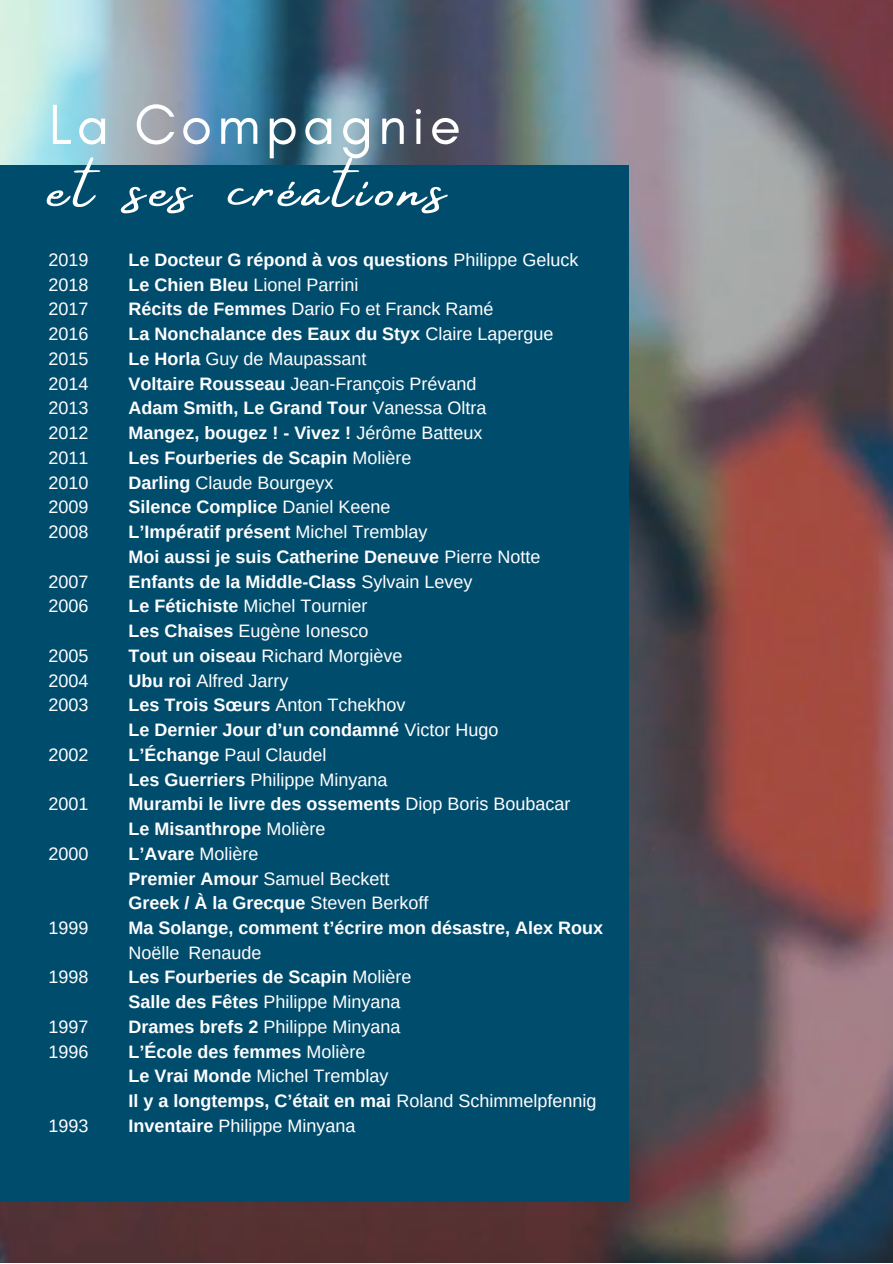
<style>
.page{position:relative;width:893px;height:1264px;background:#fff}
.page>*{position:absolute;margin:0;border:0;box-sizing:border-box;transform-origin:0 0}
.t1{font:69.75px "Amsterdam Four";letter-spacing:.08em;color:#fff}
.t2{font:57.45px "Glacial Indifference";letter-spacing:.08em;color:#fff}
.t3{font:700 18px "Arimo";color:#fff}
.t4{font:18px "Arimo";color:#fff}
.s1{font-weight:400}
.s2{font-weight:700}
</style>
<div class="page">
<img style="left:0;top:0;width:892px;height:1262px">
<div style="left:0;top:165px;width:628px;height:1036px;background:#004c6d"></div>
<p class="t2" style="left:49px;top:89px;width:414px">La Compagnie</p>
<p class="t1" style="left:49px;top:149px;width:399px">et ses créations</p>
<p class="t4" style="left:49px;top:250px;width:41px">2019</p>
<p class="t3" style="left:128px;top:250px;width:451px">Le Docteur G répond à vos questions <span class="s1">Philippe Geluck</span></p>
<p class="t4" style="left:49px;top:274px;width:41px">2018</p>
<p class="t4" style="left:128px;top:274px;width:231px"><span class="s2">Le Chien Bleu</span> Lionel Parrini</p>
<p class="t4" style="left:49px;top:299px;width:41px">2017</p>
<p class="t4" style="left:128px;top:299px;width:366px"><span class="s2">Récits de Femmes</span> Dario Fo et Franck Ramé</p>
<p class="t4" style="left:49px;top:324px;width:41px">2016</p>
<p class="t3" style="left:128px;top:324px;width:426px">La Nonchalance des Eaux du Styx <span class="s1">Claire Lapergue</span></p>
<p class="t4" style="left:49px;top:349px;width:41px">2015</p>
<p class="t4" style="left:128px;top:349px;width:239px"><span class="s2">Le Horla</span> Guy de Maupassant</p>
<p class="t4" style="left:49px;top:373px;width:41px">2014</p>
<p class="t4" style="left:128px;top:373px;width:349px"><span class="s2">Voltaire Rousseau</span> Jean-François Prévand</p>
<p class="t4" style="left:49px;top:398px;width:41px">2013</p>
<p class="t3" style="left:128px;top:398px;width:359px">Adam Smith, Le Grand Tour <span class="s1">Vanessa Oltra</span></p>
<p class="t4" style="left:49px;top:423px;width:41px">2012</p>
<p class="t3" style="left:128px;top:423px;width:355px">Mangez, bougez ! - Vivez ! <span class="s1">Jérôme Batteux</span></p>
<p class="t4" style="left:49px;top:447px;width:41px">2011</p>
<p class="t3" style="left:128px;top:447px;width:284px">Les Fourberies de Scapin <span class="s1">Molière</span></p>
<p class="t4" style="left:49px;top:472px;width:41px">2010</p>
<p class="t4" style="left:128px;top:472px;width:206px"><span class="s2">Darling</span> Claude Bourgeyx</p>
<p class="t4" style="left:49px;top:497px;width:41px">2009</p>
<p class="t3" style="left:128px;top:497px;width:263px">Silence Complice <span class="s1">Daniel Keene</span></p>
<p class="t4" style="left:49px;top:522px;width:41px">2008</p>
<p class="t3" style="left:128px;top:522px;width:300px">L’Impératif présent <span class="s1">Michel Tremblay</span></p>
<p class="t4" style="left:49px;top:571px;width:41px">2007</p>
<p class="t3" style="left:128px;top:571px;width:345px">Enfants de la Middle-Class <span class="s1">Sylvain Levey</span></p>
<p class="t4" style="left:49px;top:596px;width:41px">2006</p>
<p class="t4" style="left:128px;top:596px;width:240px"><span class="s2">Le Fétichiste</span> Michel Tournier</p>
<p class="t4" style="left:49px;top:645px;width:41px">2005</p>
<p class="t4" style="left:128px;top:645px;width:275px"><span class="s2">Tout un oiseau</span> Richard Morgiève</p>
<p class="t4" style="left:49px;top:670px;width:41px">2004</p>
<p class="t4" style="left:128px;top:670px;width:161px"><span class="s2">Ubu roi</span> Alfred Jarry</p>
<p class="t4" style="left:49px;top:695px;width:41px">2003</p>
<p class="t3" style="left:128px;top:695px;width:278px">Les Trois Sœurs <span class="s1">Anton Tchekhov</span></p>
<p class="t4" style="left:49px;top:744px;width:41px">2002</p>
<p class="t4" style="left:128px;top:744px;width:199px"><span class="s2">L’Échange</span> Paul Claudel</p>
<p class="t4" style="left:49px;top:794px;width:41px">2001</p>
<p class="t3" style="left:128px;top:794px;width:443px">Murambi le livre des ossements <span class="s1">Diop Boris Boubacar</span></p>
<p class="t4" style="left:49px;top:843px;width:41px">2000</p>
<p class="t3" style="left:128px;top:843px;width:131px">L’Avare <span class="s1">Molière</span></p>
<p class="t3" style="left:128px;top:546px;width:413px">Moi aussi je suis Catherine Deneuve <span class="s1">Pierre Notte</span></p>
<p class="t4" style="left:128px;top:621px;width:241px"><span class="s2">Les Chaises</span> Eugène Ionesco</p>
<p class="t3" style="left:128px;top:719px;width:371px">Le Dernier Jour d’un condamné <span class="s1">Victor Hugo</span></p>
<p class="t4" style="left:128px;top:769px;width:260px"><span class="s2">Les Guerriers</span> Philippe Minyana</p>
<p class="t3" style="left:128px;top:818px;width:198px">Le Misanthrope <span class="s1">Molière</span></p>
<p class="t4" style="left:128px;top:868px;width:262px"><span class="s2">Premier Amour</span> Samuel Beckett</p>
<p class="t3" style="left:128px;top:893px;width:301px">Greek / À la Grecque <span class="s1">Steven Berkoff</span></p>
<p class="t4" style="left:128px;top:942px;width:134px">Noëlle Renaude</p>
<p class="t4" style="left:128px;top:991px;width:273px"><span class="s2">Salle des Fêtes</span> Philippe Minyana</p>
<p class="t4" style="left:49px;top:917px;width:41px">1999</p>
<p class="t3" style="left:128px;top:917px;width:476px">Ma Solange, comment t’écrire mon désastre, Alex Roux</p>
<p class="t4" style="left:49px;top:967px;width:41px">1998</p>
<p class="t3" style="left:128px;top:967px;width:284px">Les Fourberies de Scapin <span class="s1">Molière</span></p>
<p class="t4" style="left:49px;top:1016px;width:41px">1997</p>
<p class="t4" style="left:128px;top:1016px;width:273px"><span class="s2">Drames brefs 2</span> Philippe Minyana</p>
<p class="t4" style="left:49px;top:1041px;width:41px">1996</p>
<p class="t3" style="left:128px;top:1041px;width:238px">L’École des femmes <span class="s1">Molière</span></p>
<p class="t4" style="left:128px;top:1066px;width:261px"><span class="s2">Le Vrai Monde</span> Michel Tremblay</p>
<p class="t3" style="left:128px;top:1090px;width:469px">Il y a longtemps, C’était en mai <span class="s1">Roland Schimmelpfennig</span></p>
<p class="t4" style="left:49px;top:1115px;width:41px">1993</p>
<p class="t4" style="left:128px;top:1115px;width:228px"><span class="s2">Inventaire</span> Philippe Minyana</p>
</div>
